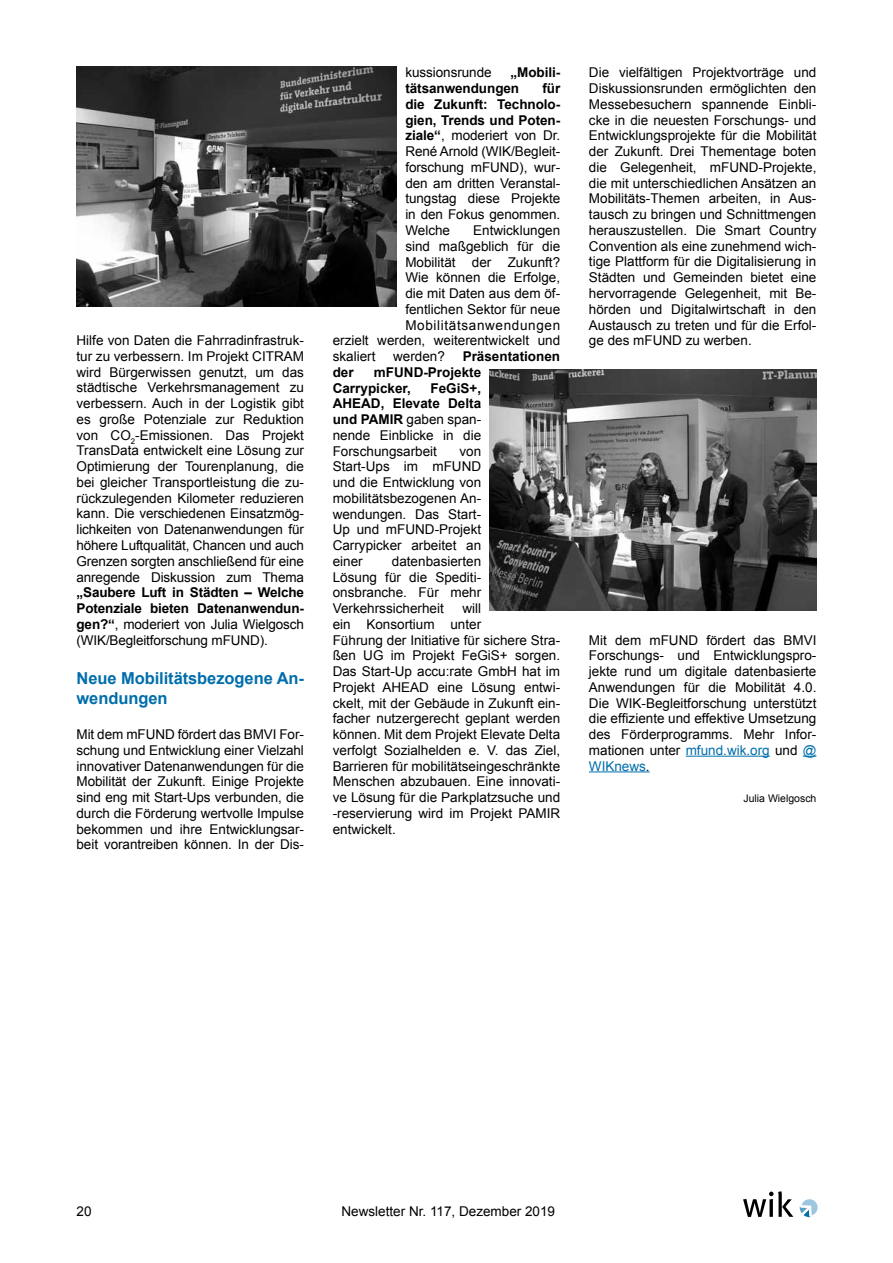
<style>
.page{position:relative;width:893px;height:1263px;background:#fff}
.page>*{position:absolute;margin:0;border:0;box-sizing:border-box;transform-origin:0 0}
.t1{font:700 16.5px/19.8px "Arial";letter-spacing:-.005em;color:#006eab}
.t2{font:13.5px/15.8px "Arial";color:#000;text-align:justify}
.t3{font:700 13.5px/15.8px "Arial";letter-spacing:-.005em;color:#000}
.t4{font:13.5px "Arial";letter-spacing:.05em;color:#000}
.t5{font:10.5px "Arial";color:#000}
.s1{font-weight:400}
.s2{font-weight:700}
.s3{color:#006eab}
</style>
<div class="page">
<svg style="left:743px;top:1191px;width:50px;height:26px"></svg>
<svg style="left:800px;top:1199px;width:18px;height:18px"></svg>
<hr style="left:686px;top:756px;width:84px;height:1px;background:#006eab">
<svg style="left:803px;top:756px;width:13px;height:1px"></svg>
<hr style="left:589px;top:771px;width:61px;height:1px;background:#006eab">
<img style="left:77px;top:67px;width:320px;height:240px">
<img style="left:490px;top:370px;width:326px;height:241px">
<p class="t2" style="left:77px;top:333px;width:229px">Hilfe von Daten die Fahrradinfrastruk&shy;tur zu verbessern. Im Projekt CITRAM wird Bürgerwissen genutzt, um das städtische Verkehrsmanagement zu verbessern. Auch in der Logistik gibt es große Potenziale zur Reduktion von CO<sub>2</sub>-Emissionen. Das Projekt TransData entwickelt eine Lösung zur Optimierung der Tourenplanung, die bei gleicher Transportleistung die zu&shy;rückzulegenden Kilometer reduzieren kann. Die verschiedenen Einsatzmög&shy;lichkeiten von Datenanwendungen für höhere Luftqualität, Chancen und auch Grenzen sorgten anschließend für eine anregende Diskussion zum Thema</p>
<p class="t3" style="left:77px;top:585px;width:229px;text-align:justify">„Saubere Luft in Städten – Welche Potenziale bieten Datenanwendun&shy;gen?“<span class="s1">, moderiert von Julia Wielgosch (WIK/Begleitforschung mFUND).</span></p>
<p class="t1" style="left:77px;top:669px;width:229px">Neue Mobilitätsbezogene An&shy;wendungen</p>
<p class="t2" style="left:77px;top:726px;width:229px">Mit dem mFUND fördert das BMVI For&shy;schung und Entwicklung einer Vielzahl innovativer Datenanwendungen für die Mobilität der Zukunft. Einige Projekte sind eng mit Start-Ups verbunden, die durch die Förderung wertvolle Impulse bekommen und ihre Entwicklungsar&shy;beit vorantreiben können. In der Dis-</p>
<p class="t3" style="left:405px;top:65px;width:156px;text-indent:105px">„Mobili&shy;tätsanwendungen</p>
<p class="t2" style="left:405px;top:65px;width:88px">kussionsrunde</p>
<p class="t2" style="left:405px;top:81px;width:156px;text-indent:137px"><span class="s2">für die Zukunft: Technolo&shy;gien, Trends und Poten&shy;ziale“</span>, moderiert von Dr.<br>René Arnold (WIK/Begleit&shy;forschung mFUND), wur&shy;den am dritten Veranstal&shy;tungstag diese Projekte in den Fokus genommen.<br>Welche</p>
<p class="t2" style="left:473px;top:223px;width:89px">Entwicklungen</p>
<p class="t2" style="left:405px;top:238px;width:156px">sind maßgeblich für die</p>
<p class="t2" style="left:405px;top:254px;width:156px">Mobilität der Zukunft?</p>
<p class="t2" style="left:405px;top:270px;width:156px">Wie können die Erfolge,</p>
<p class="t2" style="left:405px;top:286px;width:156px">die mit Daten aus dem öf-</p>
<p class="t2" style="left:405px;top:301px;width:156px">fentlichen Sektor für neue</p>
<p class="t4" style="left:405px;top:316px;width:156px">Mobilitätsanwendungen</p>
<p class="t2" style="left:333px;top:333px;width:229px">erzielt werden, weiterentwickelt und</p>
<p class="t2" style="left:333px;top:349px;width:44px">skaliert</p>
<p class="t2" style="left:393px;top:349px;width:53px">werden?</p>
<p class="t3" style="left:463px;top:349px;width:99px">Präsentationen</p>
<p class="t3" style="left:333px;top:365px;width:23px">der</p>
<p class="t3" style="left:333px;top:365px;width:150px;text-indent:41px">mFUND-Projekte<br>Carrypicker,</p>
<p class="t2" style="left:333px;top:380px;width:150px;text-indent:98px"><span class="s2">FeGiS+, AHEAD, Elevate Delta und PAMIR</span> gaben span&shy;nende Einblicke in die Forschungsarbeit</p>
<p class="t2" style="left:333px;top:443px;width:150px;text-indent:127px">von Start-Ups im mFUND und die Entwicklung von mobilitätsbezogenen An&shy;wendungen. Das Start-Up und mFUND-Projekt Carrypicker arbeitet an einer</p>
<p class="t2" style="left:333px;top:553px;width:150px;text-indent:59px">datenbasierten Lösung für die Spediti&shy;onsbranche. Für mehr Verkehrssicherheit</p>
<p class="t2" style="left:333px;top:601px;width:229px;text-align:left;text-indent:130px">will<br>ein Konsortium unter<br>Führung der Initiative für sichere Stra&shy;ßen UG im Projekt FeGiS+ sorgen.<br>Das Start-Up accu:rate GmbH hat im<br>Projekt AHEAD eine Lösung entwi&shy;ckelt, mit der Gebäude in Zukunft ein&shy;facher nutzergerecht geplant werden können. Mit dem Projekt Elevate Delta verfolgt Sozialhelden e. V. das Ziel,<br>Barrieren für mobilitätseingeschränkte<br>Menschen abzubauen. Eine innovati&shy;ve Lösung für die Parkplatzsuche und -reservierung wird im Projekt PAMIR entwickelt.</p>
<p class="t2" style="left:589px;top:65px;width:229px">Die vielfältigen Projektvorträge und Diskussionsrunden ermöglichten den Messebesuchern spannende Einbli&shy;cke in die neuesten Forschungs- und Entwicklungsprojekte für die Mobilität der Zukunft. Drei Thementage boten die Gelegenheit, mFUND-Projekte, die mit unterschiedlichen Ansätzen an Mobilitäts-Themen arbeiten, in Aus&shy;tausch zu bringen und Schnittmengen herauszustellen. Die Smart Country Convention als eine zunehmend wich&shy;tige Plattform für die Digitalisierung in Städten und Gemeinden bietet eine hervorragende Gelegenheit, mit Be&shy;hörden und Digitalwirtschaft in den Austausch zu treten und für die Erfol&shy;ge des mFUND zu werben.</p>
<p class="t2" style="left:589px;top:632px;width:229px">Mit dem mFUND fördert das BMVI Forschungs- und Entwicklungspro&shy;jekte rund um digitale datenbasierte Anwendungen für die Mobilität 4.0.<br>Die WIK-Begleitforschung unterstützt die effiziente und effektive Umsetzung des Förderprogramms. Mehr Infor&shy;mationen unter <span class="s3">mfund.wik.org</span> und <span class="s3">@ WIKnews</span>.</p>
<p class="t5" style="left:743px;top:791px;width:74px">Julia Wielgosch</p>
<p class="t2" style="left:77px;top:1204px;width:17px">20</p>
<p class="t2" style="left:342px;top:1204px;width:215px">Newsletter Nr. 117, Dezember 2019</p>
</div>
